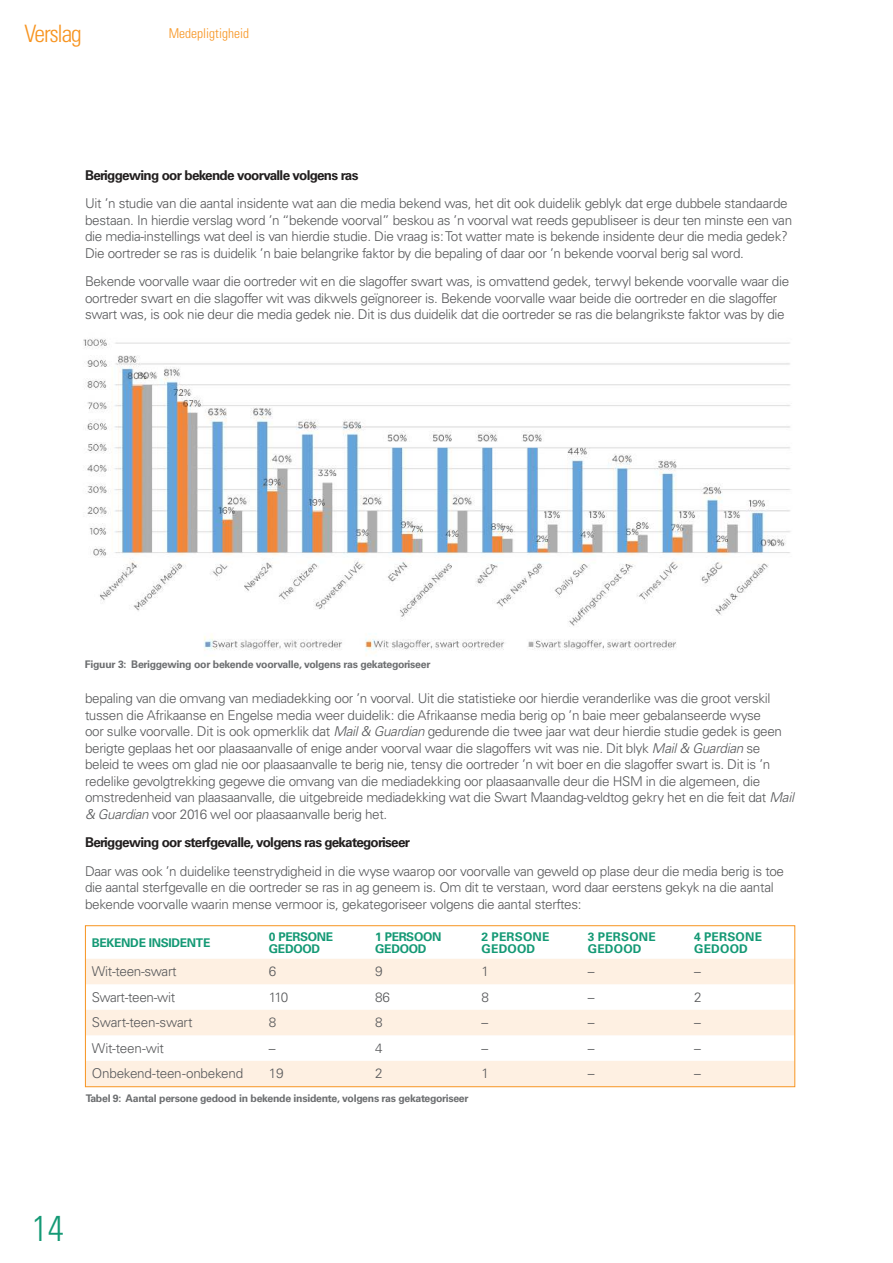
<style>
.page{position:relative;width:893px;height:1263px;background:#fff}
.page>*{position:absolute;margin:0;border:0;box-sizing:border-box;transform-origin:0 0}
.t1{font:300 condensed 36px "Univers LT Std";color:#149975}
.t2{font:300 condensed 24px "Univers LT Std";letter-spacing:-.05em;color:#f79420}
.t3{font:300 13.5px/16.5px "Univers LT Std";letter-spacing:-.025em;color:#57585a}
.t4{font:700 13.5px "Univers LT Std";letter-spacing:-.05em;color:#221f1f}
.t5{font:300 condensed 13.5px "Univers LT Std";color:#f79420}
.t6{font:700 12px/12px "Univers LT Std";letter-spacing:-.025em;color:#149975}
.t7{font:700 12px/12px "Univers LT Std";letter-spacing:.015em;color:#149975}
.t8{font:700 10.5px "Univers LT Std";letter-spacing:-.025em;color:#6c6e70}
.s1{font-style:italic}
</style>
<div class="page">
<img style="left:83px;top:339px;width:708px;height:317px">
<svg style="left:87px;top:959px;width:706px;height:126px;fill:#fef0e2"></svg>
<div style="left:85px;top:925px;width:710px;height:162px;border:1px solid #f79420"></div>
<h2 class="t2" style="left:25px;top:24px;width:59px">Verslag</h2>
<p class="t5" style="left:169px;top:29px;width:82px">Medepligtigheid</p>
<p class="t4" style="left:85px;top:169px;width:275px">Beriggewing oor bekende voorvalle volgens ras</p>
<p class="t3" style="left:85px;top:196px;width:709px">Uit ’n studie van die aantal insidente wat aan die media bekend was, het dit ook duidelik geblyk dat erge dubbele standaarde bestaan. In hierdie verslag word ’n “bekende voorval” beskou as ’n voorval wat reeds gepubliseer is deur ten minste een van die media-instellings wat deel is van hierdie studie. Die vraag is: Tot watter mate is bekende insidente deur die media gedek?<br>Die oortreder se ras is duidelik ’n baie belangrike faktor by die bepaling of daar oor ’n bekende voorval berig sal word.</p>
<p class="t3" style="left:85px;top:274px;width:706px">Bekende voorvalle waar die oortreder wit en die slagoffer swart was, is omvattend gedek, terwyl bekende voorvalle waar die oortreder swart en die slagoffer wit was dikwels geïgnoreer is. Bekende voorvalle waar beide die oortreder en die slagoffer swart was, is ook nie deur die media gedek nie. Dit is dus duidelik dat die oortreder se ras die belangrikste faktor was by die</p>
<p class="t8" style="left:85px;top:659px;width:347px">Figuur 3: Beriggewing oor bekende voorvalle, volgens ras gekategoriseer</p>
<p class="t3" style="left:85px;top:691px;width:710px">bepaling van die omvang van mediadekking oor ’n voorval. Uit die statistieke oor hierdie veranderlike was die groot verskil tussen die Afrikaanse en Engelse media weer duidelik: die Afrikaanse media berig op ’n baie meer gebalanseerde wyse<br>oor sulke voorvalle. Dit is ook opmerklik dat <span class="s1">Mail &amp; Guardian</span> gedurende die twee jaar wat deur hierdie studie gedek is geen berigte geplaas het oor plaasaanvalle of enige ander voorval waar die slagoffers wit was nie. Dit blyk <span class="s1">Mail &amp; Guardian</span> se beleid te wees om glad nie oor plaasaanvalle te berig nie, tensy die oortreder ’n wit boer en die slagoffer swart is. Dit is ’n redelike gevolgtrekking gegewe die omvang van die mediadekking oor plaasaanvalle deur die HSM in die algemeen, die omstredenheid van plaasaanvalle, die uitgebreide mediadekking wat die Swart Maandag-veldtog gekry het en die feit dat <span class="s1">Mail &amp; Guardian</span> voor 2016 wel oor plaasaanvalle berig het.</p>
<p class="t4" style="left:85px;top:837px;width:327px">Beriggewing oor sterfgevalle, volgens ras gekategoriseer</p>
<p class="t3" style="left:85px;top:864px;width:701px">Daar was ook ’n duidelike teenstrydigheid in die wyse waarop oor voorvalle van geweld op plase deur die media berig is toe die aantal sterfgevalle en die oortreder se ras in ag geneem is. Om dit te verstaan, word daar eerstens gekyk na die aantal bekende voorvalle waarin mense vermoor is, gekategoriseer volgens die aantal sterftes:</p>
<p class="t6" style="left:92px;top:937px;width:120px">BEKENDE INSIDENTE</p>
<p class="t6" style="left:269px;top:931px;width:66px">0 PERSONE<br>GEDOOD</p>
<p class="t6" style="left:375px;top:931px;width:68px">1 PERSOON<br>GEDOOD</p>
<p class="t7" style="left:482px;top:931px;width:69px">2 PERSONE<br>GEDOOD</p>
<p class="t7" style="left:588px;top:931px;width:69px">3 PERSONE<br>GEDOOD</p>
<p class="t7" style="left:694px;top:931px;width:69px">4 PERSONE<br>GEDOOD</p>
<p class="t3" style="left:92px;top:964px;width:86px">Wit-teen-swart</p>
<p class="t3" style="left:269px;top:964px;width:9px">6</p>
<p class="t3" style="left:375px;top:964px;width:9px">9</p>
<p class="t3" style="left:482px;top:964px;width:9px">1</p>
<p class="t3" style="left:588px;top:964px;width:8px">–</p>
<p class="t3" style="left:694px;top:964px;width:8px">–</p>
<p class="t3" style="left:92px;top:990px;width:85px">Swart-teen-wit</p>
<p class="t3" style="left:269px;top:990px;width:21px">110</p>
<p class="t3" style="left:375px;top:990px;width:16px">86</p>
<p class="t3" style="left:482px;top:990px;width:9px">8</p>
<p class="t3" style="left:588px;top:990px;width:8px">–</p>
<p class="t3" style="left:694px;top:990px;width:9px">2</p>
<p class="t3" style="left:92px;top:1015px;width:102px">Swart-teen-swart</p>
<p class="t3" style="left:269px;top:1015px;width:9px">8</p>
<p class="t3" style="left:375px;top:1015px;width:9px">8</p>
<p class="t3" style="left:482px;top:1015px;width:8px">–</p>
<p class="t3" style="left:588px;top:1015px;width:8px">–</p>
<p class="t3" style="left:694px;top:1015px;width:8px">–</p>
<p class="t3" style="left:92px;top:1041px;width:74px">Wit-teen-wit</p>
<p class="t3" style="left:269px;top:1041px;width:8px">–</p>
<p class="t3" style="left:375px;top:1041px;width:9px">4</p>
<p class="t3" style="left:482px;top:1041px;width:8px">–</p>
<p class="t3" style="left:588px;top:1041px;width:8px">–</p>
<p class="t3" style="left:694px;top:1041px;width:8px">–</p>
<p class="t3" style="left:92px;top:1066px;width:153px">Onbekend-teen-onbekend</p>
<p class="t3" style="left:269px;top:1066px;width:16px">19</p>
<p class="t3" style="left:375px;top:1066px;width:9px">2</p>
<p class="t3" style="left:482px;top:1066px;width:9px">1</p>
<p class="t3" style="left:588px;top:1066px;width:8px">–</p>
<p class="t3" style="left:694px;top:1066px;width:8px">–</p>
<p class="t8" style="left:86px;top:1094px;width:384px">Tabel 9: Aantal persone gedood in bekende insidente, volgens ras gekategoriseer</p>
<h1 class="t1" style="left:32px;top:1208px;width:33px">14</h1>
</div>
